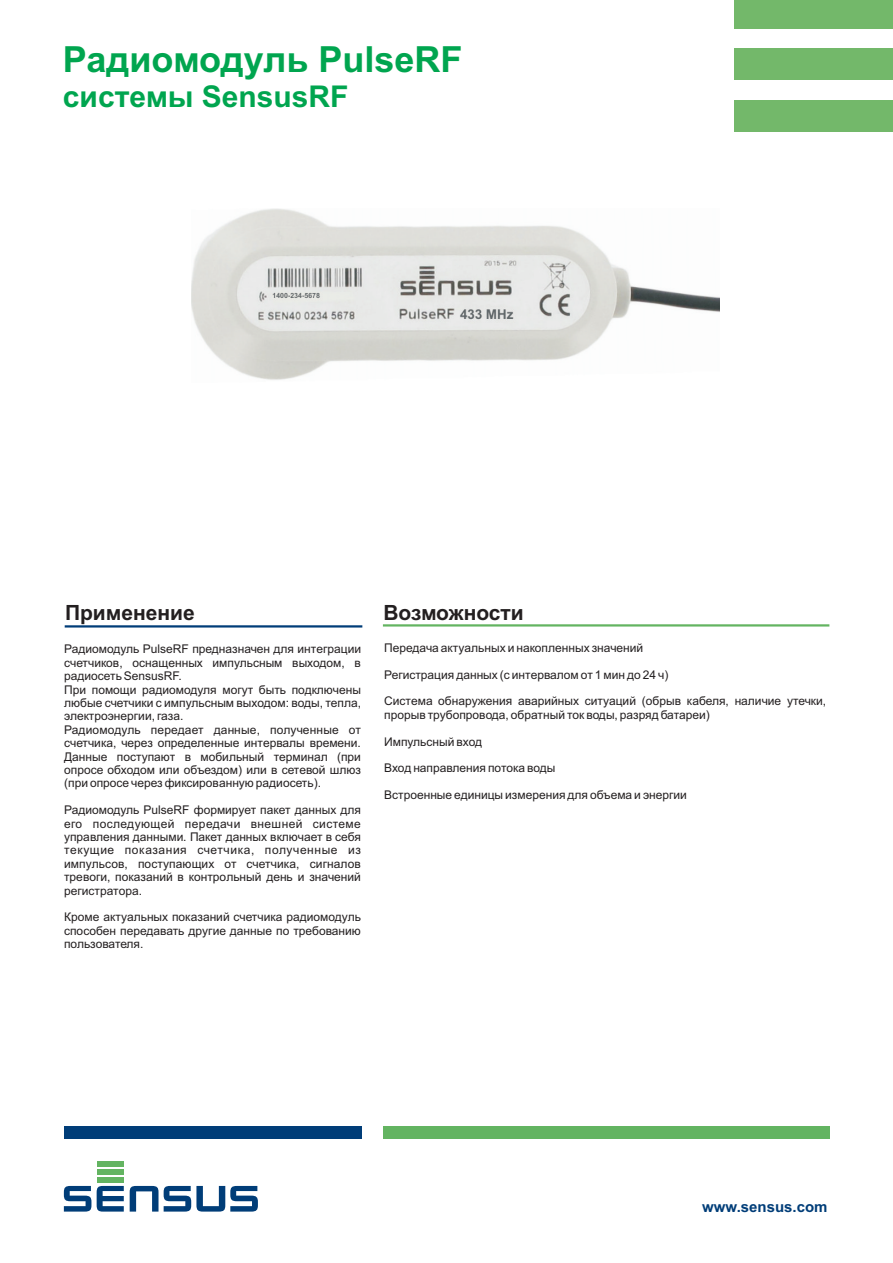
<style>
.page{position:relative;width:893px;height:1263px;background:#fff}
.page>*{position:absolute;margin:0;border:0;box-sizing:border-box;transform-origin:0 0}
.t1{font:700 36px "Arial";color:#00a54f}
.t2{font:700 30px "Arial";color:#00a54f}
.t3{font:700 21px "Arial";color:#231f20}
.t4{font:700 15px "Arial";color:#003d78}
.t5{font:12px/13.4px "Arial";color:#231f20}
</style>
<div class="page">
<div style="left:64px;top:1126px;width:298px;height:13px;background:#003d78"></div>
<div style="left:383px;top:1126px;width:446px;height:13px;background:#63b461"></div>
<div style="left:97px;top:1161px;width:27px;height:5px;background:#63b461"></div>
<div style="left:97px;top:1169px;width:27px;height:5px;background:#63b461"></div>
<div style="left:97px;top:1178px;width:27px;height:5px;background:#63b461"></div>
<svg style="left:97px;top:1186px;width:27px;height:25px"></svg>
<svg style="left:64px;top:1186px;width:27px;height:25px"></svg>
<svg style="left:130px;top:1186px;width:128px;height:25px"></svg>
<div style="left:734px;top:0;width:159px;height:29px;background:#73b86a"></div>
<div style="left:734px;top:49px;width:159px;height:31px;background:#73b86a"></div>
<div style="left:734px;top:100px;width:159px;height:32px;background:#73b86a"></div>
<img style="left:192px;top:209px;width:527px;height:171px">
<hr style="left:65px;top:625px;width:297px;height:2px;background:#003d78">
<hr style="left:383px;top:624px;width:446px;height:2px;background:#63b461">
<h1 class="t1" style="left:63px;top:46px;width:401px">Радиомодуль PulseRF</h1>
<h2 class="t2" style="left:63px;top:85px;width:287px">системы SensusRF</h2>
<h3 class="t3" style="left:65px;top:604px;width:131px">Применение</h3>
<h3 class="t3" style="left:383px;top:604px;width:142px">Возможности</h3>
<p class="t5" style="left:64px;top:643px;width:298px">Радиомодуль PulseRF предназначен для интеграции счетчиков, оснащенных импульсным выходом, в радиосеть SensusRF.<br>При помощи радиомодуля могут быть подключены любые счетчики с импульсным выходом: воды, тепла, электроэнергии, газа.<br>Радиомодуль передает данные, полученные от счетчика, через определенные интервалы времени.<br>Данные поступают в мобильный терминал (при опросе обходом или объездом) или в сетевой шлюз (при опросе через фиксированную радиосеть).</p>
<p class="t5" style="left:64px;top:804px;width:298px">Радиомодуль PulseRF формирует пакет данных для его последующей передачи</p>
<p class="t5" style="left:64px;top:845px;width:298px;text-align:justify">текущие показания счетчика, полученные из импульсов, поступающих от счетчика, сигналов тревоги, показаний в контрольный день и значений регистратора.</p>
<p class="t5" style="left:64px;top:912px;width:298px;text-align:justify">Кроме актуальных показаний счетчика радиомодуль способен передавать другие данные по требованию пользователя.</p>
<p class="t5" style="left:64px;top:818px;width:298px;text-align:right">внешней системе<br>управления данными. Пакет данных включает в себя</p>
<p class="t5" style="left:384px;top:642px;width:261px">Передача актуальных и накопленных значений</p>
<p class="t5" style="left:384px;top:669px;width:286px">Регистрация данных (с интервалом от 1 мин до 24 ч)</p>
<p class="t5" style="left:384px;top:695px;width:444px">Система обнаружения аварийных ситуаций (обрыв кабеля, наличие утечки, прорыв трубопровода, обратный ток воды, разряд батареи)</p>
<p class="t5" style="left:384px;top:736px;width:99px">Импульсный вход</p>
<p class="t5" style="left:384px;top:763px;width:173px">Вход направления потока воды</p>
<p class="t5" style="left:384px;top:789px;width:304px">Встроенные единицы измерения для объема и энергии</p>
<p class="t4" style="left:702px;top:1200px;width:127px">www.sensus.com</p>
</div>
